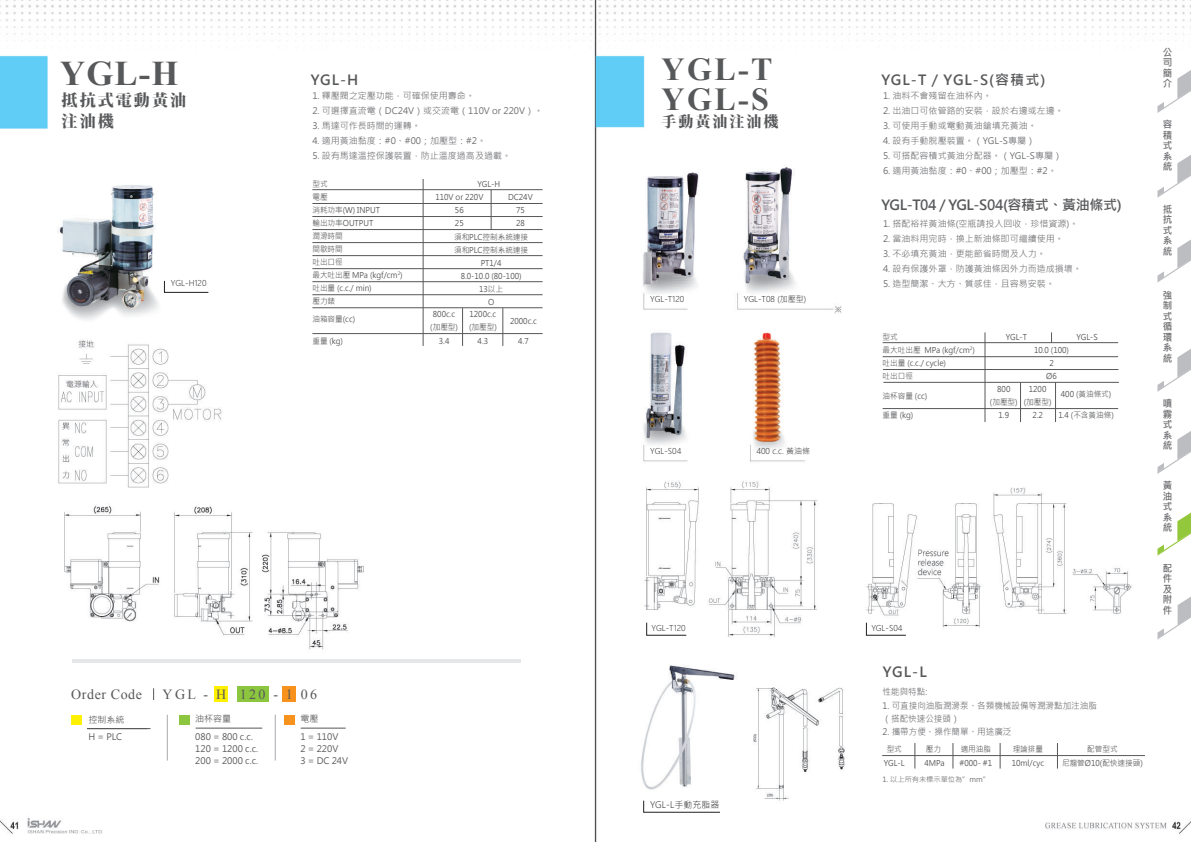
<style>
.page{position:relative;width:1191px;height:842px;background:#fff}
.page>*{position:absolute;margin:0;border:0;box-sizing:border-box;transform-origin:0 0}
.t1{font:700 34.6px "Times New Roman";color:#57585a}
.t2{font:700 32px/30px "Times New Roman";letter-spacing:.075em;color:#57585a}
.t3{font:800 16px/21.6px "Koz Min Pr 6 N";letter-spacing:.13em;color:#57585a}
.t4{font:800 15px "Koz Min Pr 6 N";letter-spacing:.13em;color:#57585a}
.t5{font:700 14px "Microsoft Jheng Hei";letter-spacing:-.025em;color:#57585a}
.t6{font:14px "Times New Roman";letter-spacing:.04em;color:#57585a}
.t7{font:700 14px "Microsoft Jheng Hei";letter-spacing:.075em;color:#57585a}
.t8{font:700 10px/10.5px "Microsoft Jheng Hei";color:#6c6d70;text-align:justify;scale:.95 1}
.t9{font:9px "Microsoft Jheng Hei";color:#6c6d70}
.t10{font:9px/17.8px "Microsoft Jheng Hei";color:#57585a}
.t11{font:9px/13.2px "Microsoft Jheng Hei";color:#6c6d70;scale:.95 1}
.t12{font:300 9px "Microsoft Jheng Hei";color:#231f20}
.t13{font:8px/13px "Microsoft Jheng Hei";color:#57585a;text-align:center;scale:.95 1}
.t14{font:300 8px "Microsoft Jheng Hei";color:#231f20}
.t15{font:7.2px "Microsoft Jheng Hei";color:#6c6d70}
</style>
<div class="page">
<img style="left:0;top:0;width:1191px;height:842px">
<hr style="left:167px;top:715px;width:1px;height:45px;background:#a8a9ad">
<hr style="left:275px;top:715px;width:1px;height:45px;background:#a8a9ad">
<hr style="left:87px;top:728px;width:64px;height:1px;background:#57585a">
<hr style="left:196px;top:728px;width:66px;height:1px;background:#57585a">
<div style="left:179px;top:715px;width:10px;height:10px;background:#8bc63e"></div>
<div style="left:71px;top:715px;width:10px;height:10px;background:#fff101"></div>
<hr style="left:301px;top:728px;width:45px;height:1px;background:#57585a">
<div style="left:284px;top:715px;width:10px;height:10px;background:#f7931d"></div>
<hr style="left:72px;top:660px;width:449px;height:3px;background:#e6e7e9">
<svg style="left:153px;top:688px;width:1px;height:12px"></svg>
<div style="left:283px;top:686px;width:13px;height:16px;background:#f7931d"></div>
<div style="left:214px;top:686px;width:14px;height:16px;background:#fff101"></div>
<div style="left:237px;top:686px;width:31px;height:16px;background:#8bc63e"></div>
<svg style="left:164px;top:281px;width:45px;height:12px"></svg>
<hr style="left:312px;top:189px;width:230px;height:1px;background:#57585a">
<hr style="left:312px;top:203px;width:230px;height:1px;background:#57585a">
<hr style="left:312px;top:216px;width:230px;height:1px;background:#57585a">
<hr style="left:312px;top:229px;width:230px;height:1px;background:#57585a">
<hr style="left:312px;top:242px;width:230px;height:1px;background:#57585a">
<hr style="left:312px;top:255px;width:230px;height:1px;background:#57585a">
<hr style="left:312px;top:268px;width:230px;height:1px;background:#57585a">
<hr style="left:312px;top:281px;width:230px;height:1px;background:#57585a">
<hr style="left:312px;top:295px;width:230px;height:1px;background:#57585a">
<hr style="left:312px;top:308px;width:230px;height:1px;background:#57585a">
<hr style="left:423px;top:179px;width:1px;height:167px;background:#57585a">
<hr style="left:491px;top:190px;width:1px;height:39px;background:#57585a">
<hr style="left:462px;top:308px;width:1px;height:38px;background:#57585a">
<hr style="left:502px;top:308px;width:1px;height:38px;background:#57585a">
<hr style="left:312px;top:333px;width:230px;height:1px;background:#57585a">
<svg style="left:643px;top:800px;width:77px;height:12px"></svg>
<svg style="left:914px;top:743px;width:1px;height:25px"></svg>
<svg style="left:952px;top:743px;width:1px;height:25px"></svg>
<svg style="left:1000px;top:743px;width:1px;height:25px"></svg>
<svg style="left:1057px;top:743px;width:1px;height:25px"></svg>
<hr style="left:882px;top:755px;width:263px;height:1px;background:#57585a">
<svg style="left:866px;top:622px;width:40px;height:13px"></svg>
<svg style="left:646px;top:622px;width:40px;height:13px"></svg>
<hr style="left:882px;top:342px;width:236px;height:1px;background:#57585a">
<hr style="left:882px;top:408px;width:236px;height:1px;background:#57585a">
<hr style="left:882px;top:357px;width:236px;height:1px;background:#dfdfdf">
<hr style="left:882px;top:356px;width:236px;height:1px;background:#57585a">
<hr style="left:883px;top:369px;width:235px;height:1px;background:#57585a">
<hr style="left:883px;top:382px;width:235px;height:1px;background:#57585a">
<hr style="left:984px;top:332px;width:1px;height:90px;background:#57585a">
<hr style="left:1020px;top:382px;width:1px;height:40px;background:#57585a">
<hr style="left:1055px;top:382px;width:1px;height:40px;background:#57585a">
<svg style="left:1157px;top:431px;width:34px;height:43px"></svg>
<svg style="left:1157px;top:349px;width:34px;height:43px"></svg>
<svg style="left:1157px;top:239px;width:34px;height:43px"></svg>
<svg style="left:1157px;top:155px;width:34px;height:43px"></svg>
<svg style="left:1157px;top:70px;width:34px;height:43px"></svg>
<svg style="left:1157px;top:513px;width:34px;height:43px"></svg>
<svg style="left:1157px;top:597px;width:34px;height:42px"></svg>
<h1 class="t1" style="left:60px;top:55px;width:120px">YGL-H</h1>
<h3 class="t5" style="left:311px;top:71px;width:49px">YGL-H</h3>
<h3 class="t3" style="left:62px;top:89px;width:126px">抵抗式電動黃油注油機</h3>
<p class="t14" style="left:171px;top:278px;width:37px">YGL-H120</p>
<p class="t9" style="left:312px;top:90px;width:164px">1. 釋壓閥之定壓功能，可確保使用壽命。</p>
<p class="t9" style="left:312px;top:105px;width:232px">2. 可選擇直流電（DC24V）或交流電（110V or 220V）。</p>
<p class="t9" style="left:312px;top:120px;width:110px">3. 馬達可作長時間的運轉。</p>
<p class="t9" style="left:312px;top:135px;width:175px">4. 適用黃油黏度：#0、#00；加壓型：#2。</p>
<p class="t9" style="left:312px;top:150px;width:200px">5. 設有馬達溫控保護裝置，防止溫度過高及過載。</p>
<p class="t13" style="left:312px;top:177px;width:97px;text-align:left">型式<br>電壓<br>消耗功率(W) INPUT<br>輸出功率OUTPUT<br>潤滑時間<br>間歇時間<br>吐出口徑<br>最大吐出壓 MPa (kgf/cm<sup>2</sup>)吐出量 (c.c./ min)<br>壓力錶</p>
<p class="t13" style="left:312px;top:312px;width:47px">油箱容量(cc)</p>
<p class="t13" style="left:312px;top:334px;width:34px">重量 (kg)</p>
<p class="t13" style="left:477px;top:177px;width:26px">YGL-H</p>
<p class="t13" style="left:435px;top:191px;width:52px">110V or 220V<br>56<br>25</p>
<p class="t13" style="left:508px;top:191px;width:27px">DC24V<br>75<br>28</p>
<p class="t13" style="left:454px;top:230px;width:79px">須和PLC控制系統連接須和PLC控制系統連接<br>PT1/4<br>8.0-10.0 (80-100)<br>13以上<br>O</p>
<p class="t13" style="left:430px;top:307px;width:31px">800c.c<br>(加壓型)</p>
<p class="t13" style="left:439px;top:334px;width:13px">3.4</p>
<p class="t13" style="left:469px;top:307px;width:31px;text-align:left">1200c.c (加壓型)</p>
<p class="t13" style="left:477px;top:334px;width:13px">4.3</p>
<p class="t13" style="left:510px;top:314px;width:30px">2000c.c</p>
<p class="t13" style="left:518px;top:334px;width:13px">4.7</p>
<h3 class="t6" style="left:71px;top:686px;width:72px">Order Code</h3>
<h3 class="t6" style="left:163px;top:686px;width:156px">YGL - H 120 - 1 06</h3>
<p class="t10" style="left:88px;top:710px;width:37px">控制系統<br>H = PLC</p>
<p class="t10" style="left:195px;top:710px;width:59px">油杯容量<br>080 = 800 c.c.</p>
<p class="t10" style="left:195px;top:742px;width:65px;line-height:11.9px">120 = 1200 c.c.<br>200 = 2000 c.c.</p>
<p class="t10" style="left:300px;top:710px;width:40px">電壓<br>1 = 110V</p>
<p class="t10" style="left:300px;top:742px;width:49px;line-height:11.9px">2 = 220V<br>3 = DC 24V</p>
<h2 class="t2" style="left:661px;top:55px;width:112px">YGL-T<br>YGL-S</h2>
<h3 class="t4" style="left:661px;top:113px;width:118px">手動黃油注油機</h3>
<p class="t14" style="left:650px;top:294px;width:36px">YGL-T120</p>
<p class="t14" style="left:744px;top:294px;width:64px">YGL-T08 (加壓型)</p>
<p class="t14" style="left:650px;top:445px;width:33px">YGL-S04</p>
<p class="t14" style="left:756px;top:445px;width:55px">400 c.c. 黃油條</p>
<h3 class="t7" style="left:881px;top:71px;width:165px">YGL-T / YGL-S(容積式)</h3>
<p class="t9" style="left:883px;top:90px;width:110px">1. 油料不會殘留在油杯內。</p>
<p class="t9" style="left:883px;top:105px;width:182px">2. 出油口可依管路的安裝，設於右邊或左邊。</p>
<p class="t9" style="left:883px;top:120px;width:155px">3. 可使用手動或電動黃油鎗填充黃油。</p>
<p class="t9" style="left:883px;top:135px;width:153px">4. 設有手動脫壓裝置。（YGL-S專屬）</p>
<p class="t9" style="left:883px;top:150px;width:180px">5. 可搭配容積式黃油分配器。（YGL-S專屬）</p>
<p class="t9" style="left:883px;top:165px;width:175px">6. 適用黃油黏度：#0、#00；加壓型：#2。</p>
<h3 class="t5" style="left:881px;top:196px;width:242px">YGL-T04 / YGL-S04(容積式、黃油條式)</h3>
<p class="t9" style="left:883px;top:218px;width:197px">1. 搭配裕祥黃油條(空瓶請投入回收，珍惜資源)。</p>
<p class="t9" style="left:883px;top:233px;width:182px">2. 當油料用完時，換上新油條即可繼續使用。</p>
<p class="t9" style="left:883px;top:248px;width:164px">3. 不必填充黃油，更能節省時間及人力。</p>
<p class="t9" style="left:883px;top:263px;width:200px">4. 設有保護外罩，防護黃油條因外力而造成損壞。</p>
<p class="t9" style="left:883px;top:278px;width:173px">5. 造型簡潔、大方、質感佳，且容易安裝。</p>
<p class="t13" style="left:882px;top:330px;width:99px;text-align:left">型式<br>最大吐出壓 MPa (kgf/cm<sup>2</sup>)吐出量 (c.c./ cycle)<br>吐出口徑</p>
<p class="t13" style="left:882px;top:389px;width:49px">油杯容量 (cc)</p>
<p class="t13" style="left:882px;top:408px;width:34px">重量 (kg)</p>
<p class="t13" style="left:1005px;top:330px;width:24px">YGL-T</p>
<p class="t13" style="left:1076px;top:330px;width:24px">YGL-S</p>
<p class="t13" style="left:1034px;top:344px;width:38px">10.0 (100)<br>2<br>Ø6</p>
<p class="t13" style="left:990px;top:382px;width:31px">800<br>(加壓型)<br>1.9</p>
<p class="t13" style="left:1023px;top:382px;width:31px">1200<br>(加壓型)<br>2.2</p>
<p class="t13" style="left:1061px;top:387px;width:55px">400 (黃油條式)</p>
<p class="t13" style="left:1058px;top:408px;width:60px">1.4 (不含黃油條)</p>
<p class="t14" style="left:651px;top:622px;width:36px">YGL-T120</p>
<p class="t14" style="left:871px;top:622px;width:33px">YGL-S04</p>
<h3 class="t5" style="left:883px;top:663px;width:45px">YGL-L</h3>
<p class="t12" style="left:650px;top:798px;width:71px">YGL-L手動充脂器</p>
<p class="t11" style="left:882px;top:685px;width:49px">性能與特點:</p>
<p class="t11" style="left:882px;top:699px;width:227px">1. 可直接向油脂潤滑泵、各類機械設備等潤滑點加注油脂（搭配快速公接頭）</p>
<p class="t11" style="left:882px;top:725px;width:137px">2. 攜帶方便、操作簡單、用途廣泛</p>
<p class="t13" style="left:884px;top:742px;width:24px;line-height:14px">型式<br>YGL-L</p>
<p class="t13" style="left:924px;top:742px;width:23px;line-height:14px;text-align:left">壓力<br>4MPa</p>
<p class="t13" style="left:959px;top:742px;width:36px;line-height:14px;text-align:left">適用油脂#000- #1</p>
<p class="t13" style="left:1011px;top:742px;width:36px;line-height:14px;text-align:left">理論排量<br>10ml/cyc</p>
<p class="t13" style="left:1062px;top:742px;width:86px;line-height:14px">配管型式<br>尼龍管Ø10(配快速接頭)</p>
<p class="t15" style="left:882px;top:775px;width:109px">1. 以上所有未標示單位為”mm”</p>
<p class="t8" style="left:1162px;top:47px;width:11px">公司簡介</p>
<p class="t8" style="left:1162px;top:119px;width:11px">容積式系統</p>
<p class="t8" style="left:1162px;top:204px;width:11px">抵抗式系統</p>
<p class="t8" style="left:1162px;top:290px;width:11px">強制式循環系統</p>
<p class="t8" style="left:1162px;top:398px;width:11px">噴霧式系統</p>
<p class="t8" style="left:1162px;top:480px;width:11px">黃油式系統</p>
<p class="t8" style="left:1162px;top:563px;width:11px">配件及附件</p>
</div>
